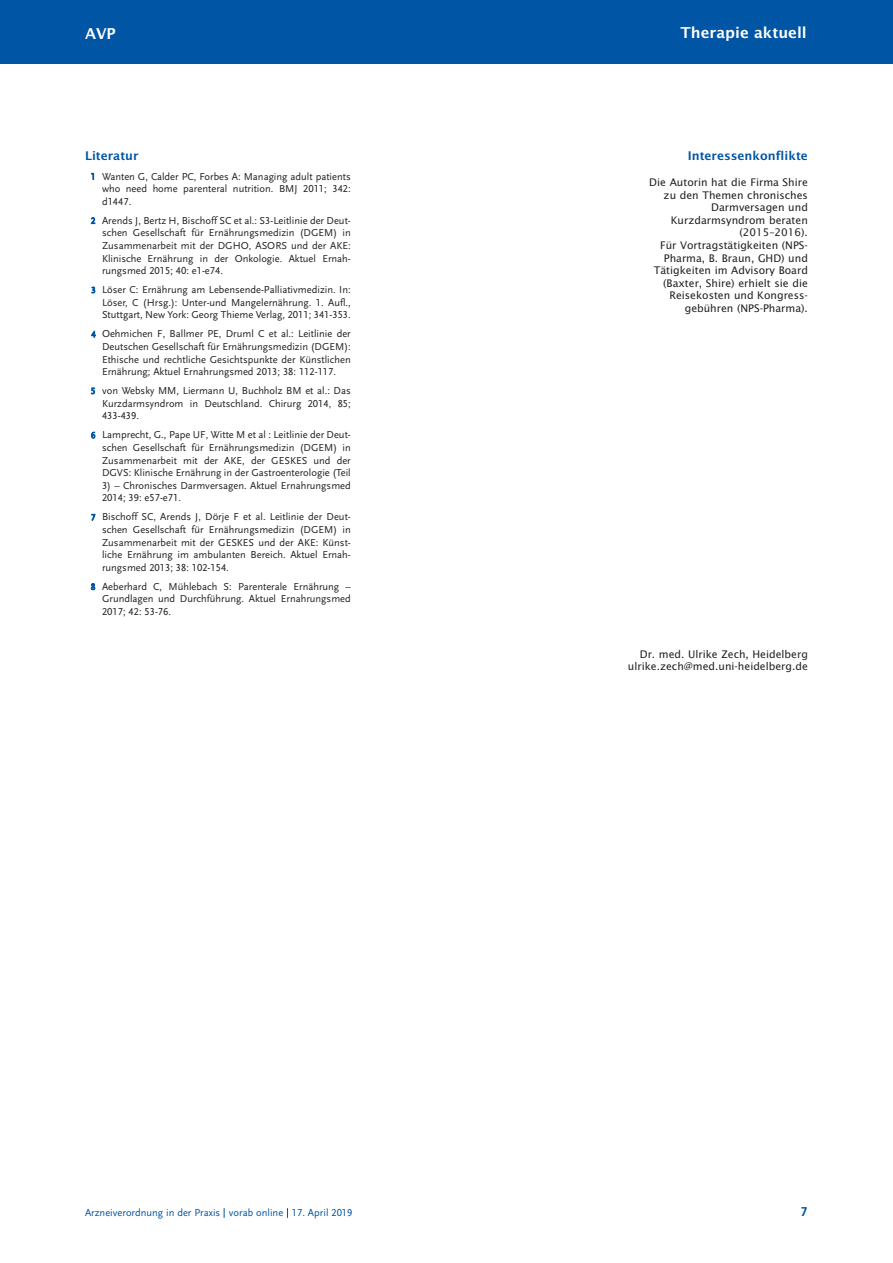
<style>
.page{position:relative;width:893px;height:1263px;background:#fff}
.page>*{position:absolute;margin:0;border:0;box-sizing:border-box;transform-origin:0 0}
.t1{font:600 15px "Lucida Sans";color:#fff}
.t2{font:700 13.5px "Scala Sans LF";color:#0155a5}
.t3{font:600 12px "Lucida Sans";color:#0155a5}
.t4{font:10.5px/12.6px "Scala Sans LF";color:#231f20;text-align:justify}
.t5{font:10.5px/12.6px "Lucida Sans";color:#231f20;text-align:right}
.t6{font:10.5px "Scala Sans LF";color:#0155a5}
.s1{font-size:9px;color:#0155a5}
</style>
<div class="page">
<div style="left:0;top:0;width:892px;height:64px;background:#0155a5"></div>
<h1 class="t1" style="left:85px;top:25px;width:32px">AVP</h1>
<h1 class="t1" style="left:681px;top:24px;width:128px">Therapie aktuell</h1>
<p class="t3" style="left:85px;top:149px;width:55px">Literatur</p>
<p class="t4" style="left:102px;top:170px;width:250px;text-indent:-11px"><span class="s1">1</span> Wanten G, Calder PC, Forbes A: Managing adult patients who need home parenteral nutrition. BMJ 2011; 342: d1447.</p>
<p class="t4" style="left:102px;top:214px;width:250px;text-indent:-11px"><span class="s1">2</span> Arends J, Bertz H, Bischoff SC et al.: S3-Leitlinie der Deut&shy;schen Gesellschaft für Ernährungsmedizin (DGEM) in Zusammenarbeit mit der DGHO, ASORS und der AKE:<br>Klinische Ernährung in der Onkologie. Aktuel Ernah&shy;rungsmed 2015; 40: e1-e74.</p>
<p class="t4" style="left:102px;top:284px;width:250px;text-indent:-11px"><span class="s1">3</span> Löser C: Ernährung am Lebensende-Palliativmedizin. In:<br>Löser, C (Hrsg.): Unter-und Mangelernährung. 1. Aufl., Stuttgart, New York: Georg Thieme Verlag, 2011; 341-353.</p>
<p class="t4" style="left:102px;top:328px;width:250px;text-indent:-11px"><span class="s1">4</span> Oehmichen F, Ballmer PE, Druml C et al.: Leitlinie der Deutschen Gesellschaft für Ernährungsmedizin (DGEM):<br>Ethische und rechtliche Gesichtspunkte der Künstlichen Ernährung; Aktuel Ernahrungsmed 2013; 38: 112-117.</p>
<p class="t4" style="left:102px;top:385px;width:250px;text-indent:-11px"><span class="s1">5</span> von Websky MM, Liermann U, Buchholz BM et al.: Das Kurzdarmsyndrom in Deutschland. Chirurg 2014, 85; 433-439.</p>
<p class="t4" style="left:102px;top:429px;width:250px;text-indent:-11px"><span class="s1">6</span> Lamprecht, G., Pape UF, Witte M et al : Leitlinie der Deut&shy;schen Gesellschaft für Ernährungsmedizin (DGEM) in Zusammenarbeit mit der AKE, der GESKES und der DGVS: Klinische Ernährung in der Gastroenterologie (Teil</p>
<p class="t4" style="left:102px;top:479px;width:250px">3) – Chronisches Darmversagen. Aktuel Ernahrungsmed<br>2014; 39: e57-e71.</p>
<p class="t4" style="left:102px;top:511px;width:250px;text-indent:-11px"><span class="s1">7</span> Bischoff SC, Arends J, Dörje F et al. Leitlinie der Deut&shy;schen Gesellschaft für Ernährungsmedizin (DGEM) in Zusammenarbeit mit der GESKES und der AKE: Künst&shy;liche Ernährung im ambulanten Bereich. Aktuel Ernah&shy;rungsmed 2013; 38: 102-154.</p>
<p class="t4" style="left:102px;top:580px;width:250px;text-indent:-11px"><span class="s1">8</span> Aeberhard C, Mühlebach S: Parenterale Ernährung – Grundlagen und Durchführung. Aktuel Ernahrungsmed 2017; 42: 53-76.</p>
<p class="t3" style="left:688px;top:149px;width:122px">Interessenkonflikte</p>
<p class="t5" style="left:649px;top:176px;width:160px">Die Autorin hat die Firma Shire zu den Themen chronisches<br>Darmversagen und<br>Kurzdarmsyndrom beraten (2015–2016).<br>Für Vortragstätigkeiten (NPS-<br>Pharma, B. Braun, GHD) und<br>Tätigkeiten im Advisory Board (Baxter, Shire) erhielt sie die<br>Reisekosten und Kongress&shy;gebühren (NPS-Pharma).</p>
<p class="t5" style="left:628px;top:648px;width:182px">Dr. med. Ulrike Zech, Heidelberg ulrike.zech@med.uni-heidelberg.de</p>
<p class="t6" style="left:85px;top:1207px;width:269px">Arzneiverordnung in der Praxis vorab online 17. April 2019</p>
<p class="t2" style="left:801px;top:1204px;width:8px">7</p>
</div>
